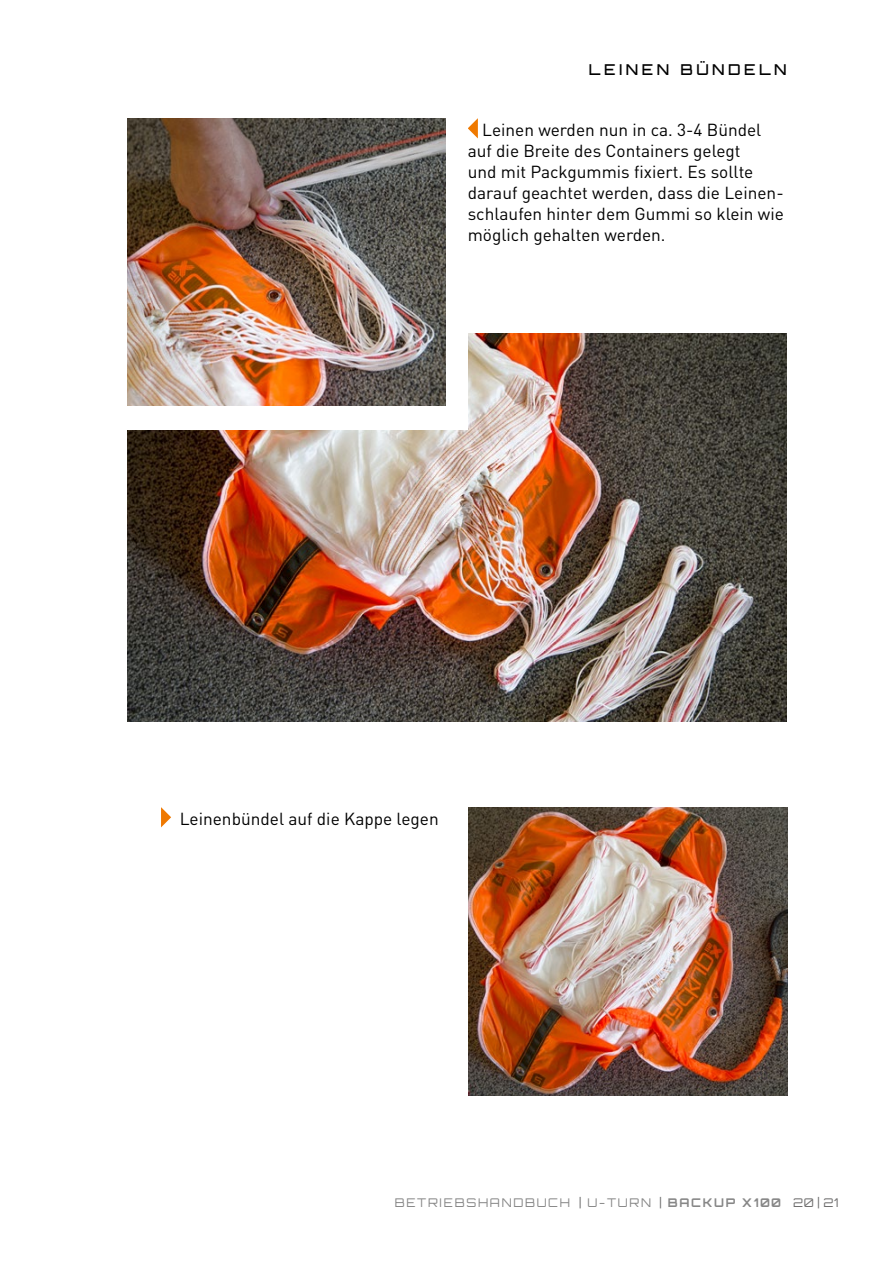
<style>
.page{position:relative;width:893px;height:1263px;background:#fff}
.page>*{position:absolute;margin:0;border:0;box-sizing:border-box;transform-origin:0 0}
.t1{font:17.25px/21px "DIN Pro";color:#000}
.t2{font:500 15px "Orbitron";letter-spacing:.23em;color:#000}
.t3{font:12px "Orbitron";letter-spacing:.14em;color:#878787}
.s1{color:#706f6f}
.s2{font-weight:700}
</style>
<div class="page">
<img style="left:128px;top:334px;width:659px;height:387px">
<img style="left:468px;top:807px;width:320px;height:289px">
<svg style="left:468px;top:118px;width:10px;height:20px"></svg>
<svg style="left:128px;top:334px;width:340px;height:95px"></svg>
<img style="left:128px;top:118px;width:318px;height:288px">
<svg style="left:161px;top:807px;width:10px;height:20px"></svg>
<p class="t2" style="left:589px;top:60px;width:199px">LEINEN BÜNDELN</p>
<p class="t1" style="left:468px;top:119px;width:318px;text-indent:14px">Leinen werden nun in ca. 3-4 Bündel auf die Breite des Containers gelegt<br>und mit Packgummis fixiert. Es sollte darauf geachtet werden, dass die Leinen&shy;schlaufen hinter dem Gummi so klein wie möglich gehalten werden.</p>
<p class="t1" style="left:180px;top:808px;width:260px">Leinenbündel auf die Kappe legen</p>
<p class="t3" style="left:395px;top:1195px;width:446px">BETRIEBSHANDBUCH <span class="s1">|</span> U-TURN <span class="s1">|</span> <span class="s2">BACKUP X100</span> <span class="s1">20 | 21</span></p>
</div>
